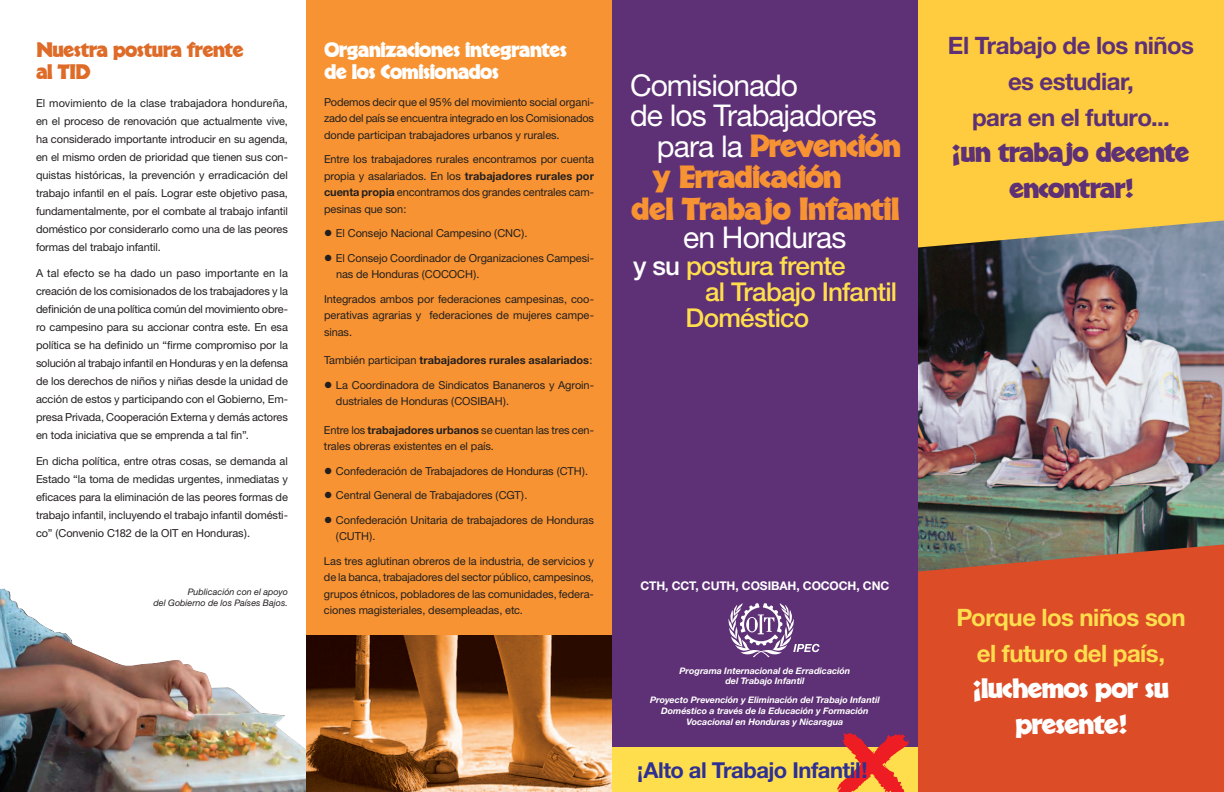
<style>
.page{position:relative;width:1224px;height:792px;background:#fff}
.page>*{position:absolute;margin:0;border:0;box-sizing:border-box;transform-origin:0 0}
.t1{font:32px "Bride Of The Monster";letter-spacing:-.03em;color:#f79332}
.t2{font:30px/30px "Helvetica Neue";letter-spacing:-.03em;color:#fff}
.t3{font:28px/36px "Bride Of The Monster";letter-spacing:-.03em;color:#5e3075;text-align:center}
.t4{font:28px/36px "Bride Of The Monster";letter-spacing:-.03em;color:#fff;text-align:center}
.t5{font:500 26px "Helvetica Neue";letter-spacing:-.03em;color:#ffde4e}
.t6{font:700 24px/36px "Helvetica Neue";letter-spacing:-.02em;color:#5e3075;text-align:center}
.t7{font:700 24px/36px "Helvetica Neue";letter-spacing:-.02em;color:#ffde4e;text-align:center}
.t8{font:700 22px "Helvetica Neue";letter-spacing:-.02em;color:#2e3092}
.t9{font:21px/22px "Bride Of The Monster";letter-spacing:-.025em;color:#fff}
.t10{font:21px/22px "Bride Of The Monster";letter-spacing:-.03em;color:#de6b27}
.t11{font:700 12px "Helvetica Neue";letter-spacing:-.01em;color:#fff}
.t12{font:11px/18px "Helvetica Neue";letter-spacing:-.01em;color:#231f20;text-align:justify}
.t13{font:700 11px "Helvetica Neue";color:#231f20}
.t14{font:italic 700 9px/10.8px "Helvetica Neue";color:#fff;text-align:center}
.t15{font:italic 9px/10.8px "Helvetica Neue";letter-spacing:.005em;color:#231f20;text-align:right}
.s1{font-weight:700}
.s2{font-weight:400}
.s3{font-family:"Helvetica Neue";font-size:30px;color:#fff}
.s4{color:#fff}
.s5{font-size:30.8px}
</style>
<div class="page">
<img style="left:0;top:589px;width:306px;height:203px">
<div style="left:918px;top:572px;width:306px;height:220px;background:#dc4c27"></div>
<div style="left:612px;top:0;width:306px;height:792px;background:#5e3075"></div>
<div style="left:306px;top:0;width:306px;height:792px;background:#f79332"></div>
<div style="left:612px;top:747px;width:306px;height:45px;background:#ffde4e"></div>
<svg style="left:837px;top:733px;width:72px;height:59px"></svg>
<img style="left:306px;top:635px;width:306px;height:157px">
<div style="left:918px;top:0;width:306px;height:220px;background:#fecc3e"></div>
<img style="left:918px;top:220px;width:306px;height:352px">
<svg style="left:728px;top:603px;width:92px;height:54px"></svg>
<h3 class="t10" style="left:36px;top:37px;width:209px">Nuestra postura frente al TID</h3>
<p class="t12" style="left:36px;top:94px;width:254px">El movimiento de la clase trabajadora hondureña, en el proceso de renovación que actualmente vive, ha considerado importante introducir en su agenda, en el mismo orden de prioridad que tienen sus con&shy;quistas históricas, la prevención y erradicación del trabajo infantil en el país. Lograr este objetivo pasa, fundamentalmente, por el combate al trabajo infantil doméstico por considerarlo como una de las peores formas del trabajo infantil.</p>
<p class="t12" style="left:36px;top:264px;width:254px">A tal efecto se ha dado un paso importante en la creación de los comisionados de los trabajadores y la definición de una política común del movimiento obre&shy;ro campesino para su accionar contra este. En esa política se ha definido un “firme compromiso por la solución al trabajo infantil en Honduras y en la defensa de los derechos de niños y niñas desde la unidad de acción de estos y participando con el Gobierno, Em&shy;presa Privada, Cooperación Externa y demás actores en toda iniciativa que se emprenda a tal fin”.</p>
<p class="t12" style="left:36px;top:452px;width:253px">En dicha política, entre otras cosas, se demanda al Estado “la toma de medidas urgentes, inmediatas y eficaces para la eliminación de las peores formas de trabajo infantil, incluyendo el trabajo infantil domésti&shy;co” (Convenio C182 de la OIT en Honduras).</p>
<p class="t15" style="left:154px;top:587px;width:136px">Publicación con el apoyo<br>del Gobierno de los Países Bajos.</p>
<h3 class="t9" style="left:324px;top:37px;width:245px">Organizaciones integrantes de los Comisionados</h3>
<p class="t12" style="left:324px;top:93px;width:272px;line-height:16.5px">Podemos decir que el 95% del movimiento social organi&shy;zado del país se encuentra integrado en los Comisionados donde participan trabajadores urbanos y rurales.</p>
<p class="t12" style="left:324px;top:151px;width:271px;line-height:16.5px">Entre los trabajadores rurales encontramos por cuenta propia y asalariados. En los <span class="s1">trabajadores rurales por cuenta propia</span> encontramos dos grandes centrales cam&shy;pesinas que son:</p>
<p class="t12" style="left:324px;top:224px;width:205px">● El Consejo Nacional Campesino (CNC).</p>
<p class="t12" style="left:336px;top:249px;width:259px;line-height:16.5px;text-indent:-12px">● El Consejo Coordinador de Organizaciones Campesi&shy;nas de Honduras (COCOCH).</p>
<p class="t12" style="left:324px;top:290px;width:272px;line-height:16.5px">Integrados ambos por federaciones campesinas, coo&shy;perativas agrarias y federaciones de mujeres campe&shy;sinas.</p>
<p class="t13" style="left:324px;top:353px;width:270px"><span class="s2">También participan</span> trabajadores rurales asalariados<span class="s2">:</span></p>
<p class="t12" style="left:336px;top:376px;width:259px;line-height:16.5px;text-indent:-12px">● La Coordinadora de Sindicatos Bananeros y Agroin&shy;dustriales de Honduras (COSIBAH).</p>
<p class="t12" style="left:324px;top:421px;width:271px;line-height:16.5px">Entre los <span class="s1">trabajadores urbanos</span> se cuentan las tres cen&shy;trales obreras existentes en el país.</p>
<p class="t12" style="left:324px;top:461px;width:266px">● Confederación de Trabajadores de Honduras (CTH).</p>
<p class="t12" style="left:324px;top:486px;width:205px">● Central General de Trabajadores (CGT).</p>
<p class="t12" style="left:336px;top:511px;width:259px;line-height:16.5px;text-indent:-12px">● Confederación Unitaria de trabajadores de Honduras (CUTH).</p>
<p class="t12" style="left:324px;top:552px;width:271px;line-height:16.5px">Las tres aglutinan obreros de la industria, de servicios y de la banca, trabajadores del sector público, campesinos, grupos étnicos, pobladores de las comunidades, federa&shy;ciones magisteriales, desempleadas, etc.</p>
<h2 class="t2" style="left:630px;top:70px;width:248px">Comisionado<br>de los Trabajadores</h2>
<h1 class="t1" style="left:657px;top:122px;width:246px"><span class="s3">para la</span> Prevención</h1>
<h1 class="t1" style="left:651px;top:153px;width:192px">y Erradicación</h1>
<h1 class="t1" style="left:631px;top:185px;width:270px">del Trabajo Infantil</h1>
<h2 class="t2" style="left:683px;top:222px;width:165px">en Honduras</h2>
<h3 class="t5" style="left:633px;top:251px;width:214px"><span class="s4">y su</span> postura frente</h3>
<h3 class="t5" style="left:705px;top:277px;width:194px">al Trabajo Infantil</h3>
<h3 class="t5" style="left:686px;top:303px;width:125px">Doméstico</h3>
<p class="t11" style="left:640px;top:579px;width:250px">CTH, CCT, CUTH, COSIBAH, COCOCH, CNC</p>
<p class="t14" style="left:680px;top:665px;width:172px">Programa Internacional de Erradicación del Trabajo Infantil</p>
<p class="t14" style="left:650px;top:694px;width:231px">Proyecto Prevención y Eliminación del Trabajo Infantil<br>Doméstico a través de la Educación y Formación<br>Vocacional en Honduras y Nicaragua</p>
<h3 class="t8" style="left:637px;top:757px;width:232px">¡Alto al Trabajo Infantil!</h3>
<h3 class="t6" style="left:948px;top:27px;width:248px">El Trabajo de los niños es estudiar,<br>para en el futuro...</h3>
<h3 class="t3" style="left:952px;top:132px;width:239px"><span class="s5">¡</span>un trabajo decente encontrar!</h3>
<h3 class="t7" style="left:956px;top:599px;width:231px">Porque los niños son el futuro del país,</h3>
<h3 class="t4" style="left:973px;top:668px;width:197px"><span class="s5">¡</span>luchemos por su presente!</h3>
</div>
